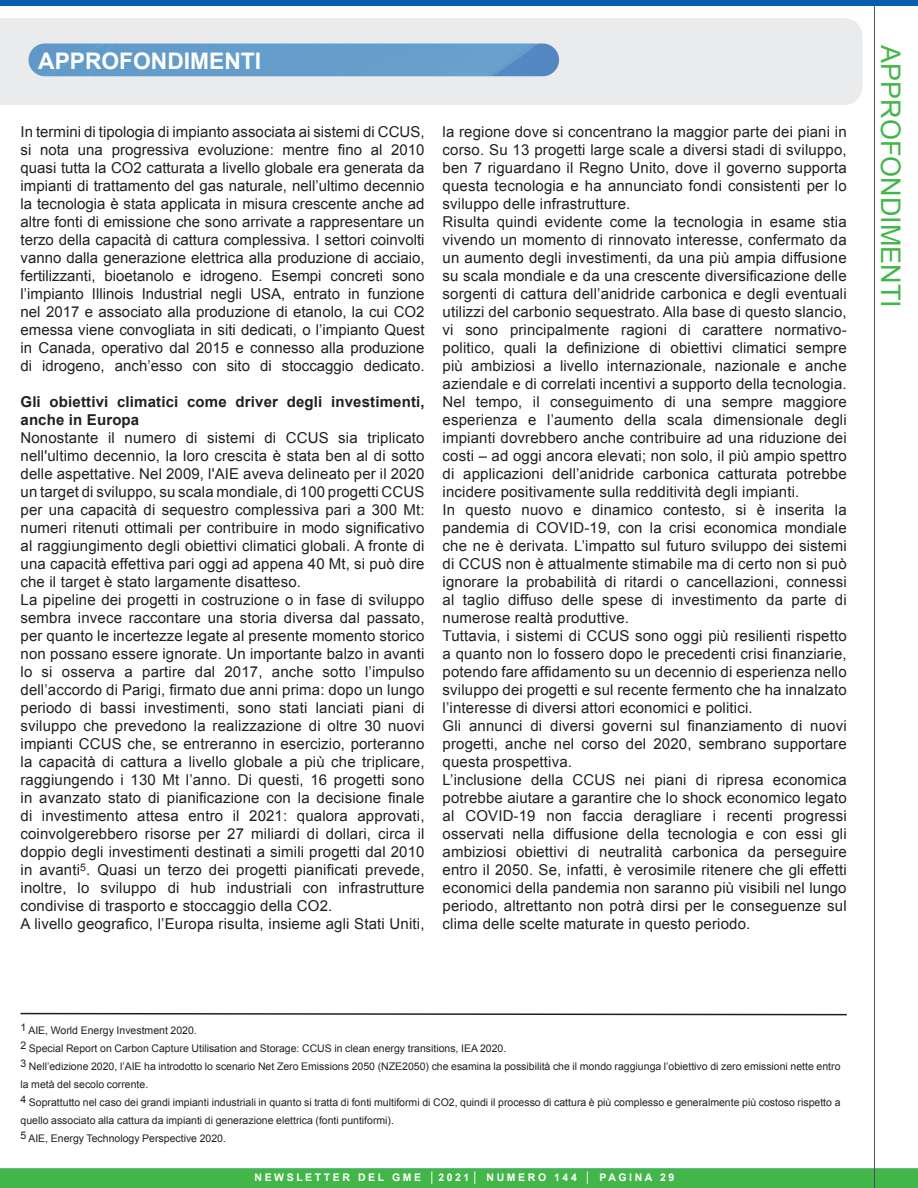
<style>
.page{position:relative;width:918px;height:1188px;background:#fff}
.page>*{position:absolute;margin:0;border:0;box-sizing:border-box;transform-origin:0 0}
.titolo_arancio_più_p{font:27px "Arial";color:#42b649}
.t1{font:22.8px "Arial Bold MT SC800";color:#fff}
.t2{font:15px/18px "Arial";letter-spacing:.01em;color:#231f20;text-align:justify}
.t3{font:700 15px/18px "Arial";letter-spacing:.01em;color:#231f20}
.t4{font:10.5px/18px "Arial";color:#231f20}
.t5{font:10.5px "Arial Bold MT SC800";letter-spacing:.245em;color:#fff}
</style>
<div class="page">
<div style="left:0;top:1168px;width:918px;height:20px;background:#42b649"></div>
<div style="left:0;top:18px;width:862px;height:87px;background:#eaebec"></div>
<img style="left:28px;top:44px;width:531px;height:32px;border-radius:16px">
<div style="left:0;top:0;width:918px;height:6px;background:#015fae"></div>
<hr style="left:874px;top:3px;width:1px;height:1185px;background:#49565e">
<svg style="left:20px;top:1012px;width:827px;height:4px"></svg>
<p class="t1" style="left:38px;top:46px;width:17px">APPROFO</p>
<p class="t1" style="left:151px;top:46px;width:32px">NDIME</p>
<p class="t1" style="left:224px;top:46px;width:27px">NTI</p>
<p class="titolo_arancio_più_p" style="left:908px;top:45px;width:264px;rotate:90deg">APPROFONDIMENTI</p>
<p class="t2" style="left:21px;top:123px;width:406px">In termini di tipologia di impianto associata ai sistemi di CCUS, si nota una progressiva evoluzione: mentre fino al 2010 quasi tutta la CO2 catturata a livello globale era generata da impianti di trattamento del gas naturale, nell’ultimo decennio la tecnologia è stata applicata in misura crescente anche ad altre fonti di emissione che sono arrivate a rappresentare un terzo della capacità di cattura complessiva. I settori coinvolti vanno dalla generazione elettrica alla produzione di acciaio, fertilizzanti, bioetanolo e idrogeno. Esempi concreti sono l’impianto Illinois Industrial negli USA, entrato in funzione nel 2017 e associato alla produzione di etanolo, la cui CO2 emessa viene convogliata in siti dedicati, o l’impianto Quest in Canada, operativo dal 2015 e connesso alla produzione di idrogeno, anch’esso con sito di stoccaggio dedicato.</p>
<p class="t3" style="left:21px;top:393px;width:406px">Gli obiettivi climatici come driver degli investimenti, anche in Europa</p>
<p class="t2" style="left:21px;top:429px;width:406px">Nonostante il numero di sistemi di CCUS sia triplicato nell'ultimo decennio, la loro crescita è stata ben al di sotto delle aspettative. Nel 2009, l'AIE aveva delineato per il 2020 un target di sviluppo, su scala mondiale, di 100 progetti CCUS per una capacità di sequestro complessiva pari a 300 Mt: numeri ritenuti ottimali per contribuire in modo significativo al raggiungimento degli obiettivi climatici globali. A fronte di una capacità effettiva pari oggi ad appena 40 Mt, si può dire che il target è stato largamente disatteso.</p>
<p class="t2" style="left:21px;top:591px;width:406px">La pipeline dei progetti in costruzione o in fase di sviluppo sembra invece raccontare una storia diversa dal passato, per quanto le incertezze legate al presente momento storico non possano essere ignorate. Un importante balzo in avanti lo si osserva a partire dal 2017, anche sotto l’impulso dell’accordo di Parigi, firmato due anni prima: dopo un lungo periodo di bassi investimenti, sono stati lanciati piani di sviluppo che prevedono la realizzazione di oltre 30 nuovi impianti CCUS che, se entreranno in esercizio, porteranno la capacità di cattura a livello globale a più che triplicare, raggiungendo i 130 Mt l’anno. Di questi, 16 progetti sono in avanzato stato di pianificazione con la decisione finale di investimento attesa entro il 2021: qualora approvati, coinvolgerebbero risorse per 27 miliardi di dollari, circa il doppio degli investimenti destinati a simili progetti dal 2010 in avanti<sup>5</sup>. Quasi un terzo dei progetti pianificati prevede, inoltre, lo sviluppo di hub industriali con infrastrutture condivise di trasporto e stoccaggio della CO2.</p>
<p class="t2" style="left:21px;top:915px;width:406px">A livello geografico, l’Europa risulta, insieme agli Stati Uniti,</p>
<p class="t2" style="left:443px;top:123px;width:406px">la regione dove si concentrano la maggior parte dei piani in corso. Su 13 progetti large scale a diversi stadi di sviluppo, ben 7 riguardano il Regno Unito, dove il governo supporta questa tecnologia e ha annunciato fondi consistenti per lo sviluppo delle infrastrutture.</p>
<p class="t2" style="left:443px;top:213px;width:406px">Risulta quindi evidente come la tecnologia in esame stia vivendo un momento di rinnovato interesse, confermato da un aumento degli investimenti, da una più ampia diffusione su scala mondiale e da una crescente diversificazione delle sorgenti di cattura dell’anidride carbonica e degli eventuali utilizzi del carbonio sequestrato. Alla base di questo slancio, vi sono principalmente ragioni di carattere normativo&shy;politico, quali la definizione di obiettivi climatici sempre più ambiziosi a livello internazionale, nazionale e anche aziendale e di correlati incentivi a supporto della tecnologia.<br>Nel tempo, il conseguimento di una sempre maggiore esperienza e l’aumento della scala dimensionale degli impianti dovrebbero anche contribuire ad una riduzione dei costi – ad oggi ancora elevati; non solo, il più ampio spettro di applicazioni dell’anidride carbonica catturata potrebbe incidere positivamente sulla redditività degli impianti.</p>
<p class="t2" style="left:443px;top:501px;width:406px">In questo nuovo e dinamico contesto, si è inserita la pandemia di COVID-19, con la crisi economica mondiale che ne è derivata. L’impatto sul futuro sviluppo dei sistemi di CCUS non è attualmente stimabile ma di certo non si può ignorare la probabilità di ritardi o cancellazioni, connessi al taglio diffuso delle spese di investimento da parte di numerose realtà produttive.</p>
<p class="t2" style="left:443px;top:627px;width:406px">Tuttavia, i sistemi di CCUS sono oggi più resilienti rispetto a quanto non lo fossero dopo le precedenti crisi finanziarie, potendo fare affidamento su un decennio di esperienza nello sviluppo dei progetti e sul recente fermento che ha innalzato l’interesse di diversi attori economici e politici.</p>
<p class="t2" style="left:443px;top:717px;width:406px">Gli annunci di diversi governi sul finanziamento di nuovi progetti, anche nel corso del 2020, sembrano supportare questa prospettiva.</p>
<p class="t2" style="left:443px;top:771px;width:406px">L’inclusione della CCUS nei piani di ripresa economica potrebbe aiutare a garantire che lo shock economico legato al COVID-19 non faccia deragliare i recenti progressi osservati nella diffusione della tecnologia e con essi gli ambiziosi obiettivi di neutralità carbonica da perseguire entro il 2050. Se, infatti, è verosimile ritenere che gli effetti economici della pandemia non saranno più visibili nel lungo periodo, altrettanto non potrà dirsi per le conseguenze sul clima delle scelte maturate in questo periodo.</p>
<p class="t4" style="left:21px;top:1022px;width:178px">1 AIE, World Energy Investment 2020.</p>
<p class="t4" style="left:21px;top:1040px;width:487px">2 Special Report on Carbon Capture Utilisation and Storage: CCUS in clean energy transitions, IEA 2020.</p>
<p class="t4" style="left:21px;top:1058px;width:822px">3 Nell’edizione 2020, l’AIE ha introdotto lo scenario Net Zero Emissions 2050 (NZE2050) che esamina la possibilità che il mondo raggiunga l’obiettivo di zero emissioni nette entro la metà del secolo corrente.</p>
<p class="t4" style="left:21px;top:1094px;width:822px">4 Soprattutto nel caso dei grandi impianti industriali in quanto si tratta di fonti multiformi di CO2, quindi il processo di cattura è più complesso e generalmente più costoso rispetto a quello associato alla cattura da impianti di generazione elettrica (fonti puntiformi).</p>
<p class="t4" style="left:21px;top:1130px;width:207px">5 AIE, Energy Technology Perspective 2020.</p>
<p class="t5" style="left:255px;top:1170px;width:421px">N EWSL ETTER DEL GME │2021│ NU MERO 144 │ PAGIN A 29</p>
</div>
